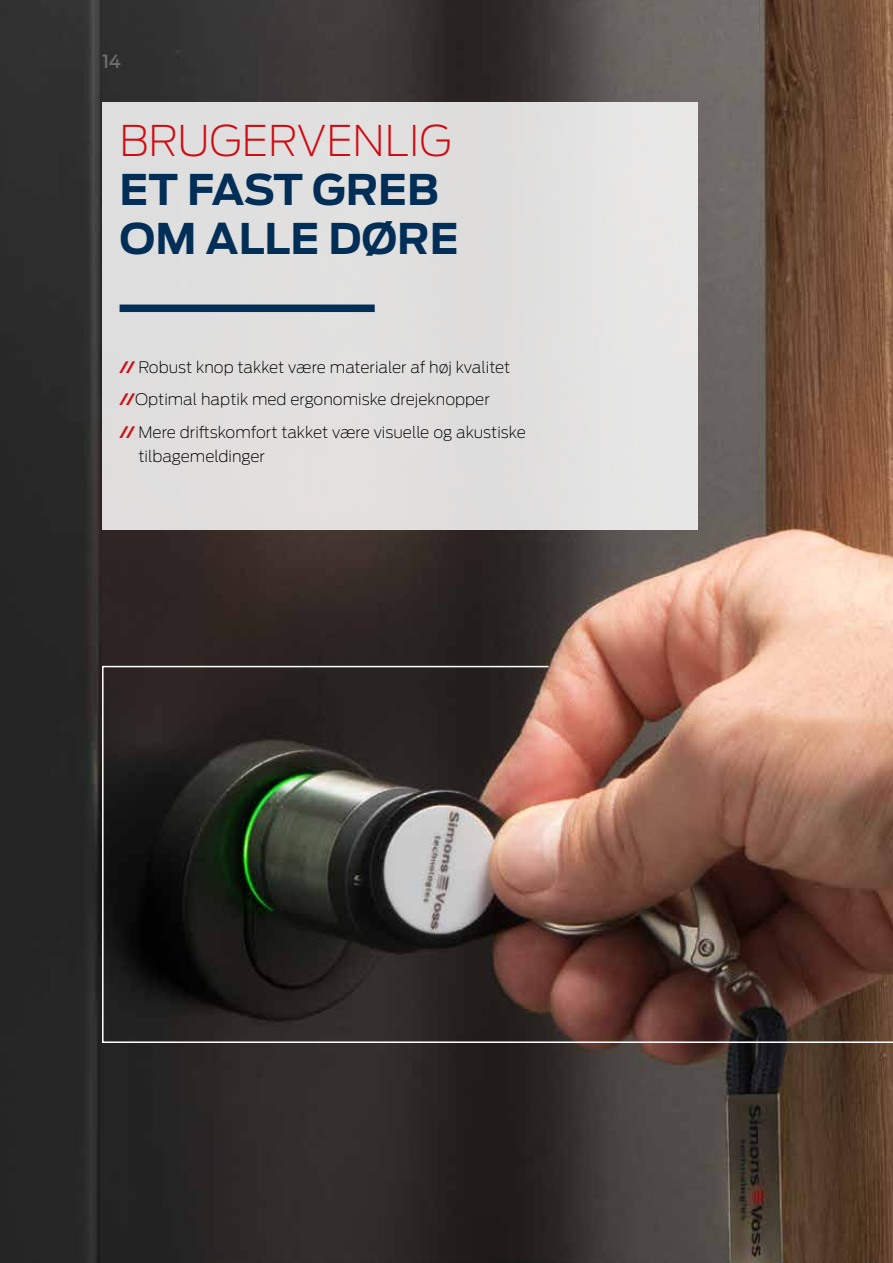
<style>
.page{position:relative;width:893px;height:1263px;background:#fff}
.page>*{position:absolute;margin:0;border:0;box-sizing:border-box;transform-origin:0 0}
.t1{font:700 42px/48.8px "Antenna";color:#002e56}
.t2{font:200 42px "Antenna";color:#d20a11}
.t3{font:500 18px "Antenna";color:#706f6f}
.t4{font:200 15.75px/32.5px "Antenna";color:#000}
.s1{font-weight:700;color:#d20a11}
</style>
<div class="page">
<img style="left:0;top:0;width:893px;height:1263px">
<img style="left:101px;top:665px;width:792px;height:379px">
<div style="left:103px;top:102px;width:595px;height:427px;background:#e1e0df"></div>
<div style="left:120px;top:305px;width:255px;height:7px;background:#002e56"></div>
<svg style="left:892px;top:666px;width:1px;height:377px"></svg>
<p class="t3" style="left:102px;top:49px;width:21px">14</p>
<h1 class="t2" style="left:120px;top:114px;width:334px">BRUGERVENLIG</h1>
<h1 class="t1" style="left:120px;top:165px;width:340px">ET FAST GREB<br>OM ALLE DØRE</h1>
<p class="t4" style="left:120px;top:350px;width:408px"><span class="s1">//</span> Robust knop takket være materialer af høj kvalitet <span class="s1">//</span>Optimal haptik med ergonomiske drejeknopper<br><span class="s1">//</span> Mere driftskomfort takket være visuelle og akustiske</p>
<p class="t4" style="left:138px;top:439px;width:128px">tilbagemeldinger</p>
</div>
